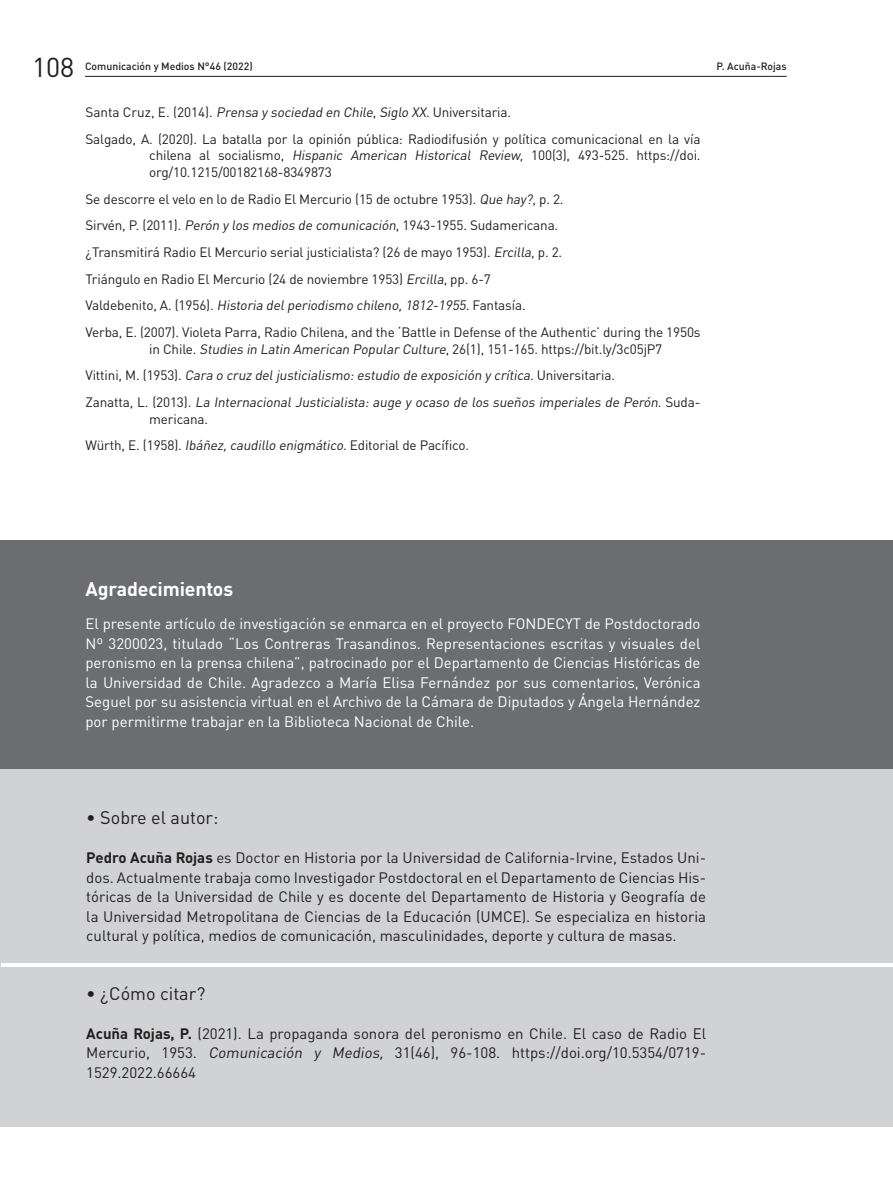
<style>
.page{position:relative;width:893px;height:1191px;background:#fff}
.page>*{position:absolute;margin:0;border:0;box-sizing:border-box;transform-origin:0 0}
.t1{font:27px "DIN Pro";color:#231f20}
.NOTAS{font:700 19.5px "DIN Pro";letter-spacing:-.01em;color:#fff}
.caja_textos{font:18px "DIN Pro";color:#231f20}
.NOTAS_OK{font:15px/19.5px "DIN Pro";color:#fff;text-align:justify}
.TEXTO_GENEARL{font:15px/19.5px "DIN Pro";color:#231f20;text-align:justify}
.caja_textos-2{font:15px/19.5px "DIN Pro";color:#231f20;text-align:justify}
.caja_textos-3{font:13.5px/16.5px "DIN Pro";letter-spacing:-.01em;color:#231f20;text-align:justify}
.caja_textos-4{font:italic 13.5px/16.5px "DIN Pro";color:#231f20}
.t2{font:500 10.5px "DIN Pro";color:#231f20}
.s1{font-style:italic}
.s2{font-style:normal}
.s3{font-weight:700}
</style>
<div class="page">
<hr style="left:85px;top:76px;width:702px;height:1px;background:#231f20">
<div style="left:0;top:540px;width:893px;height:230px;background:#6c6d70"></div>
<div style="left:0;top:770px;width:893px;height:357px;background:#d1d2d4"></div>
<hr style="left:1px;top:963px;width:892px;height:4px;background:#fff">
<h1 class="t1" style="left:32px;top:48px;width:44px">108</h1>
<p class="t2" style="left:85px;top:57px;width:169px">Comunicación y Medios N°46 (2022)</p>
<p class="t2" style="left:716px;top:57px;width:72px">P. Acuña-Rojas</p>
<p class="caja_textos-3" style="left:85px;top:103px;width:427px">Santa Cruz, E. (2014). <span class="s1">Prensa y sociedad en Chile,Siglo XX.</span>Universitaria.</p>
<p class="caja_textos-3" style="left:149px;top:130px;width:553px;text-indent:-64px">Salgado, A. (2020). La batalla por la opinión pública: Radiodifusión y política comunicacional en la vía chilena al socialismo, <span class="s1">Hispanic American Historical Review,</span> 100(3), 493-525. https://doi. org/10.1215/00182168-8349873</p>
<p class="caja_textos-3" style="left:85px;top:190px;width:480px">Se descorre el velo en lo de Radio El Mercurio (15 de octubre 1953). <span class="s1">Que hay?</span>, p. 2.</p>
<p class="caja_textos-3" style="left:85px;top:216px;width:474px">Sirvén, P. (2011). <span class="s1">Perón y los medios de comunicación</span>, 1943-1955. Sudamericana.</p>
<p class="caja_textos-3" style="left:85px;top:243px;width:478px">¿Transmitirá Radio El Mercurio serial justicialista? (26 de mayo 1953). <span class="s1">Ercilla</span>, p. 2.</p>
<p class="caja_textos-3" style="left:85px;top:270px;width:407px">Triángulo en Radio El Mercurio (24 de noviembre 1953) <span class="s1">Ercilla</span>, pp. 6-7</p>
<p class="caja_textos-4" style="left:85px;top:297px;width:442px"><span class="s2">Va ld e b e n i t o , A. ( 1 9 5 6 ) .</span> Historia delperiodismo chileno,1812-1955.<span class="s2">Fa n ta s ía .</span></p>
<p class="caja_textos-3" style="left:149px;top:323px;width:553px;text-indent:-64px">Verba, E. (2007). Violeta Parra, Radio Chilena, and the ‘Battle in Defense of the Authentic’ during the 1950s in Chile. <span class="s1">Studies in Latin American Popular Culture</span>, 26(1), 151-165. https://bit.ly/3c05jP7</p>
<p class="caja_textos-4" style="left:85px;top:366px;width:531px"><span class="s2">V i t t i n i , M . ( 1 9 5 3 ) .</span> Cara o cruz deljusticialismo:estudio de exposición y crítica.<span class="s2">U n i ve rs i t a ri a .</span></p>
<p class="caja_textos-4" style="left:149px;top:393px;width:553px;text-indent:-64px"><span class="s2">Z a n a t t a , L . ( 2 0 1 3 ) .</span> La Internacional Justicialista: auge y ocaso de los sueños imperiales de Perón. <span class="s2">S u d a - mericana.</span></p>
<p class="caja_textos-3" style="left:85px;top:436px;width:385px">Würth, E. (1958). <span class="s1">Ibáñez,caudillo enigmático.</span>Editorial de Pacífico.</p>
<p class="NOTAS" style="left:85px;top:573px;width:149px">Agradecimientos</p>
<p class="NOTAS_OK" style="left:85px;top:613px;width:617px">El presente artículo de investigación se enmarca en el proyecto FONDECYT de Postdoctorado Nº 3200023, titulado “Los Contreras Trasandinos. Representaciones escritas y visuales del peronismo en la prensa chilena”, patrocinado por el Departamento de Ciencias Históricas de la Universidad de Chile. Agradezco a María Elisa Fernández por sus comentarios, Verónica Seguel por su asistencia virtual en el Archivo de la Cámara de Diputados y Ángela Hernández por permitirme trabajar en la Biblioteca Nacional de Chile.</p>
<p class="caja_textos" style="left:86px;top:805px;width:134px">• Sobre el autor:</p>
<p class="TEXTO_GENEARL" style="left:86px;top:847px;width:621px"><span class="s3">Pedro Acuña Rojas</span> es Doctor en Historia por la Universidad de California-Irvine, Estados Uni&shy;dos. Actualmente trabaja como Investigador Postdoctoral en el Departamento de Ciencias His&shy;tóricas de la Universidad de Chile y es docente del Departamento de Historia y Geografía de la Universidad Metropolitana de Ciencias de la Educación (UMCE). Se especializa en historia cultural y política, medios de comunicación, masculinidades, deporte y cultura de masas.</p>
<p class="caja_textos" style="left:86px;top:981px;width:121px">• ¿Cómo citar?</p>
<p class="caja_textos-2" style="left:86px;top:1022px;width:621px"><span class="s3">Acuña Rojas, P.</span> (2021). La propaganda sonora del peronismo en Chile. El caso de Radio El Mercurio, 1953. <span class="s1">Comunicación y Medios,</span> 31(46), 96-108. https://doi.org/10.5354/0719- 1529.2022.66664</p>
</div>
